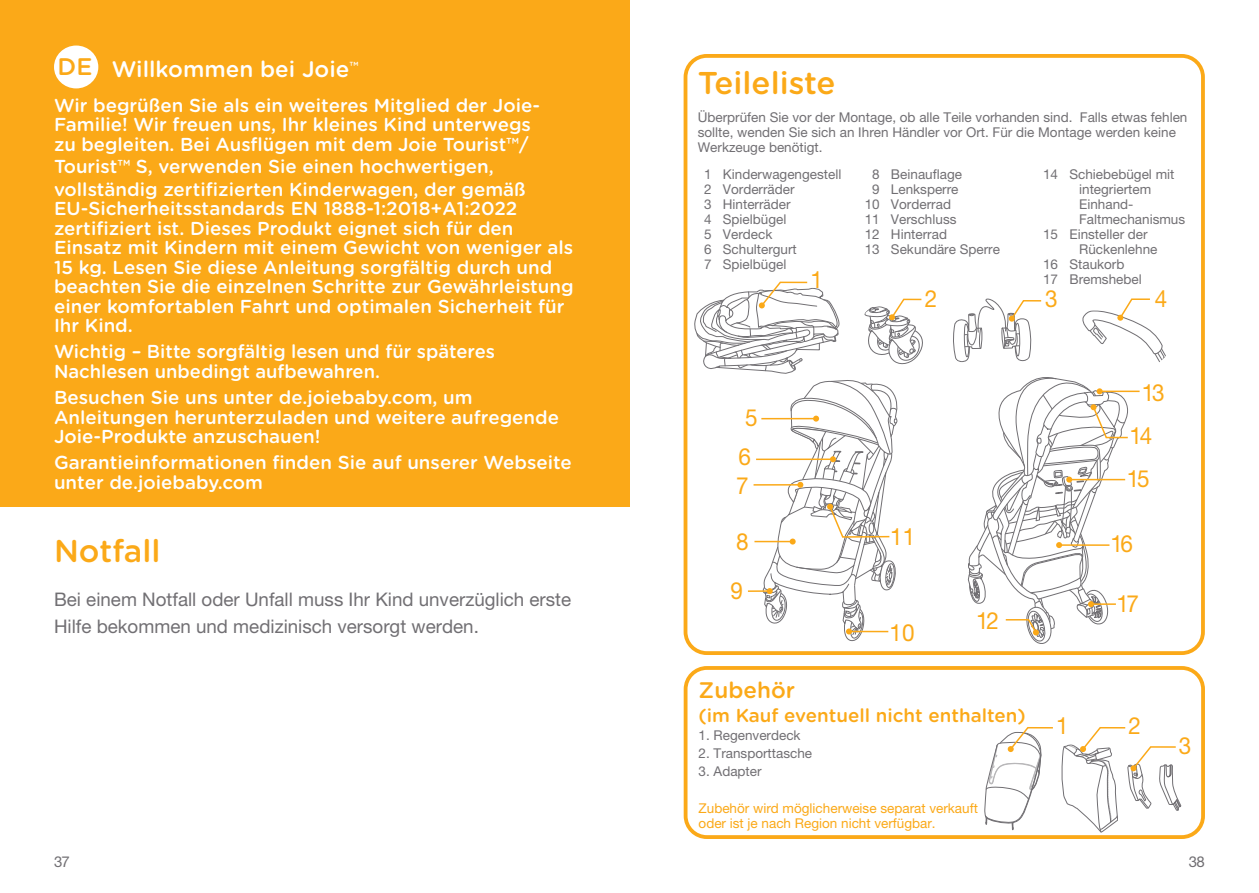
<style>
.page{position:relative;width:1259px;height:893px;background:#fff}
.page>*{position:absolute;margin:0;border:0;box-sizing:border-box;transform-origin:0 0}
.t1{font:500 31.5px "Gotham Rounded";color:#fba918}
.t2{font:23.7px/44px "Helvetica Neue LT Std";letter-spacing:-.1em;color:#fba918;scale:.95 1}
.t3{font:500 22.5px "Gotham Rounded";color:#fff}
.t4{font:500 22.5px "Gotham Rounded";color:#fba918}
.t5{font:500 18.75px/19.5px "Gotham Rounded";color:#fff}
.t6{font:18.75px/27px "Helvetica Neue LT Std";color:#716f73}
.t7{font:500 18.75px "Gotham Rounded";color:#fba918}
.t8{font:15px "Helvetica Neue LT Std";color:#716f73}
.t9{font:13.5px/15px "Helvetica Neue LT Std";color:#716f73}
.t10{font:13.5px/15px "Helvetica Neue LT Std";color:#fba918}
.s1{font-size:24px;color:#fba918}
</style>
<div class="page">
<div style="left:683px;top:54px;width:521px;height:601px;border:4px solid #fba918;border-radius:21px"></div>
<div style="left:683px;top:666px;width:522px;height:173px;border:4px solid #fba918;border-radius:21px"></div>
<div style="left:0;top:0;width:629px;height:506px;background:#fba918"></div>
<div style="left:54px;top:46px;width:44px;height:42px;background:#fff;border-radius:50%"></div>
<svg style="left:984px;top:727px;width:69px;height:103px"></svg>
<svg style="left:1060px;top:727px;width:121px;height:112px"></svg>
<svg style="left:694px;top:281px;width:145px;height:92px"></svg>
<svg style="left:864px;top:298px;width:59px;height:67px"></svg>
<svg style="left:1082px;top:298px;width:84px;height:64px"></svg>
<hr style="left:1099px;top:391px;width:40px;height:1px;background:#fba918">
<svg style="left:967px;top:377px;width:162px;height:267px"></svg>
<svg style="left:953px;top:298px;width:89px;height:64px"></svg>
<hr style="left:761px;top:418px;width:55px;height:1px;background:#fba918">
<hr style="left:756px;top:458px;width:77px;height:2px;background:#fba918">
<hr style="left:753px;top:484px;width:47px;height:2px;background:#fba918">
<hr style="left:754px;top:541px;width:38px;height:1px;background:#fba918">
<hr style="left:748px;top:590px;width:21px;height:2px;background:#fba918">
<svg style="left:762px;top:380px;width:136px;height:261px"></svg>
<p class="t3" style="left:58px;top:53px;width:302px"><span class="s1">DE</span> Willkommen bei Joie<sup>™</sup></p>
<p class="t5" style="left:54px;top:94px;width:487px">Wir begrüßen Sie als ein weiteres Mitglied der Joie-<br>Familie! Wir freuen uns, Ihr kleines Kind unterwegs zu begleiten. Bei Ausflügen mit dem Joie Tourist™/</p>
<p class="t5" style="left:54px;top:154px;width:473px;line-height:22.5px">Tourist™ S, verwenden Sie einen hochwertigen, vollständig zertifizierten Kinderwagen, der gemäß</p>
<p class="t5" style="left:54px;top:198px;width:521px">EU-Sicherheitsstandards EN 1888-1:2018+A1:2022 zertifiziert ist. Dieses Produkt eignet sich für den Einsatz mit Kindern mit einem Gewicht von weniger als 15 kg. Lesen Sie diese Anleitung sorgfältig durch und beachten Sie die einzelnen Schritte zur Gewährleistung einer komfortablen Fahrt und optimalen Sicherheit für Ihr Kind.</p>
<p class="t5" style="left:54px;top:341px;width:442px">Wichtig – Bitte sorgfältig lesen und für späteres<br>Nachlesen unbedingt aufbewahren.</p>
<p class="t5" style="left:54px;top:387px;width:506px">Besuchen Sie uns unter de.joiebaby.com, um<br>Anleitungen herunterzuladen und weitere aufregende<br>Joie-Produkte anzuschauen!</p>
<p class="t5" style="left:54px;top:452px;width:519px">Garantieinformationen finden Sie auf unserer Webseite unter de.joiebaby.com</p>
<h1 class="t1" style="left:54px;top:528px;width:108px">Notfall</h1>
<p class="t6" style="left:54px;top:586px;width:519px">Bei einem Notfall oder Unfall muss Ihr Kind unverzüglich erste<br>Hilfe bekommen und medizinisch versorgt werden.</p>
<h1 class="t1" style="left:698px;top:60px;width:139px">Teileliste</h1>
<p class="t9" style="left:698px;top:109px;width:491px">Überprüfen Sie vor der Montage, ob alle Teile vorhanden sind. Falls etwas fehlen sollte, wenden Sie sich an Ihren Händler vor Ort. Für die Montage werden keine<br>Werkzeuge benötigt.</p>
<p class="t9" style="left:704px;top:166px;width:139px">1 Kinderwagengestell<br>2 Vorderräder<br>3 Hinterräder<br>4 Spielbügel<br>5 Verdeck<br>6 Schultergurt<br>7 Spielbügel</p>
<p class="t9" style="left:872px;top:166px;width:91px">8 Beinauflage</p>
<p class="t9" style="left:1043px;top:166px;width:133px">14 Schiebebügel mit</p>
<p class="t9" style="left:1079px;top:181px;width:74px">integriertem</p>
<p class="t9" style="left:1079px;top:196px;width:56px">Einhand-</p>
<p class="t9" style="left:1079px;top:211px;width:108px">Faltmechanismus</p>
<p class="t9" style="left:1043px;top:226px;width:106px">15 Einsteller der</p>
<p class="t9" style="left:1079px;top:241px;width:80px">Rückenlehne</p>
<p class="t9" style="left:1043px;top:256px;width:83px">16 Staukorb</p>
<p class="t9" style="left:1043px;top:271px;width:100px">17 Bremshebel</p>
<p class="t9" style="left:872px;top:181px;width:88px">9 Lenksperre</p>
<p class="t9" style="left:864px;top:196px;width:88px">10 Vorderrad</p>
<p class="t9" style="left:864px;top:211px;width:93px">11 Verschluss</p>
<p class="t9" style="left:864px;top:226px;width:84px">12 Hinterrad</p>
<p class="t9" style="left:864px;top:241px;width:137px">13 Sekundäre Sperre</p>
<p class="t2" style="left:810px;top:258px;width:15px">1</p>
<p class="t2" style="left:925px;top:276px;width:15px">2</p>
<p class="t2" style="left:1154px;top:276px;width:15px">4</p>
<p class="t2" style="left:1045px;top:276px;width:15px">3</p>
<p class="t2" style="left:738px;top:397px;width:22px;line-height:39.5px">5<br>6</p>
<p class="t2" style="left:736px;top:463px;width:15px">7</p>
<p class="t2" style="left:730px;top:517px;width:21px;line-height:49.3px">8<br>9</p>
<p class="t2" style="left:890px;top:514px;width:28px">11</p>
<p class="t2" style="left:889px;top:610px;width:28px">10</p>
<p class="t2" style="left:976px;top:599px;width:25px">12</p>
<p class="t4" style="left:698px;top:674px;width:98px">Zubehör</p>
<p class="t7" style="left:698px;top:702px;width:329px">(im Kauf eventuell nicht enthalten)</p>
<p class="t9" style="left:698px;top:728px;width:104px">1. Regenverdeck</p>
<p class="t9" style="left:698px;top:746px;width:115px">2. Transporttasche</p>
<p class="t9" style="left:698px;top:764px;width:65px">3. Adapter</p>
<p class="t10" style="left:698px;top:800px;width:281px">Zubehör wird möglicherweise separat verkauft oder ist je nach Region nicht verfügbar.</p>
<p class="t2" style="left:1129px;top:370px;width:38px;text-align:center">13<br>14</p>
<p class="t2" style="left:1126px;top:456px;width:25px">15</p>
<p class="t2" style="left:1110px;top:521px;width:25px">16</p>
<p class="t2" style="left:1116px;top:581px;width:25px">17</p>
<p class="t2" style="left:1056px;top:704px;width:15px">1</p>
<p class="t2" style="left:1128px;top:704px;width:15px">2</p>
<p class="t2" style="left:1179px;top:723px;width:15px">3</p>
<p class="t8" style="left:54px;top:852px;width:17px">37</p>
<p class="t8" style="left:1188px;top:852px;width:18px">38</p>
</div>
